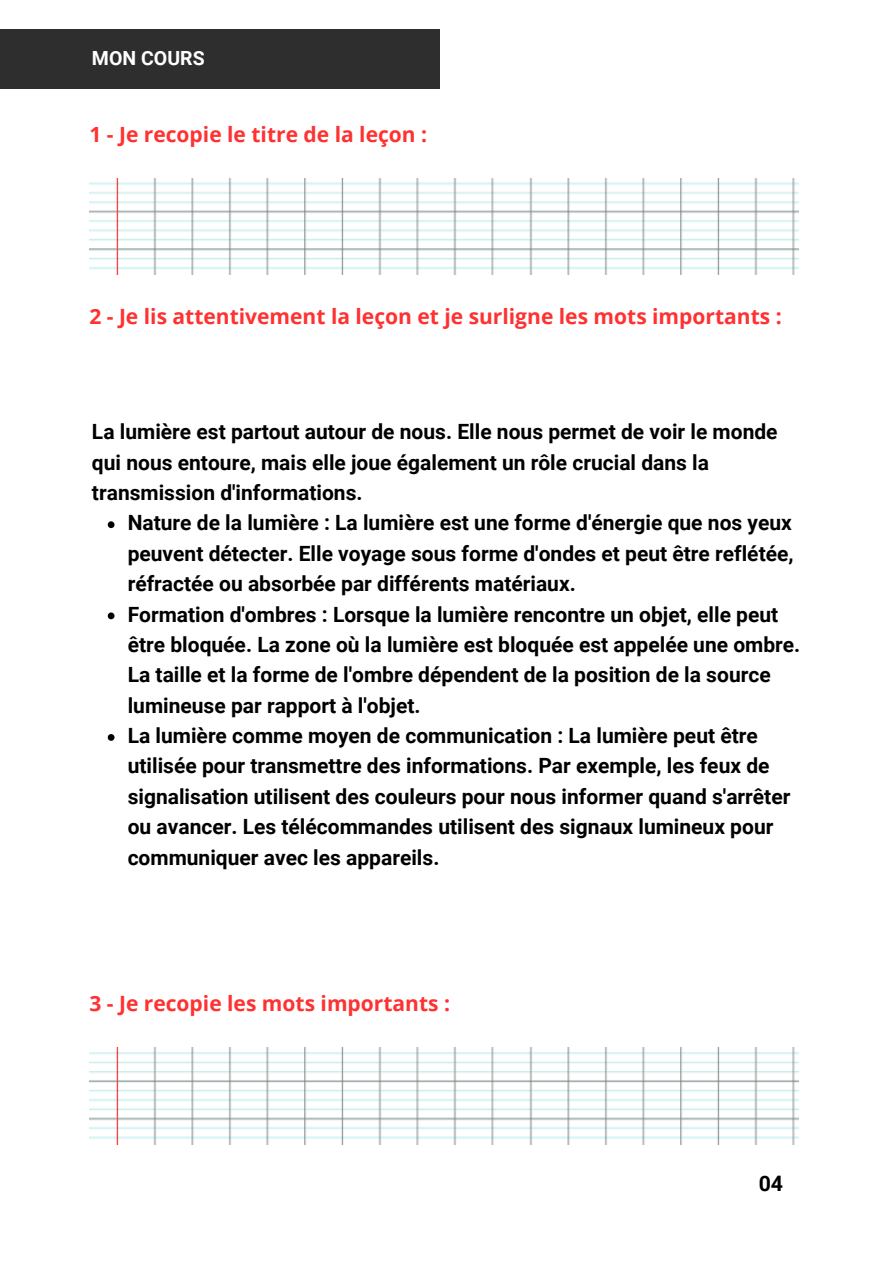
<style>
.page{position:relative;width:894px;height:1264px;background:#fff}
.page>*{position:absolute;margin:0;border:0;box-sizing:border-box;transform-origin:0 0}
.t1{font:700 21.3px "Roboto";color:#000}
.t2{font:700 21px/30.3px "Roboto";color:#000001}
.t3{font:700 21px "Open Sans";color:#ff3131}
.t4{font:700 19.5px "Roboto";color:#fff}
</style>
<div class="page">
<div style="left:0;top:30px;width:440px;height:59px;background:#2e2e2e"></div>
<svg style="left:108px;top:521px;width:6px;height:7px"></svg>
<svg style="left:108px;top:612px;width:6px;height:7px"></svg>
<svg style="left:108px;top:734px;width:6px;height:6px"></svg>
<img style="left:497px;top:1047px;width:301px;height:97px">
<img style="left:444px;top:1047px;width:53px;height:97px">
<img style="left:89px;top:1047px;width:355px;height:97px">
<img style="left:497px;top:178px;width:301px;height:97px">
<img style="left:444px;top:178px;width:53px;height:97px">
<img style="left:89px;top:178px;width:355px;height:97px">
<h1 class="t4" style="left:92px;top:46px;width:114px">MON COURS</h1>
<h2 class="t3" style="left:89px;top:119px;width:339px">1 - Je recopie le titre de la leçon :</h2>
<p class="t3" style="left:89px;top:301px;width:693px">2 - Je lis attentivement la leçon et je surligne les mots importants :</p>
<p class="t2" style="left:92px;top:417px;width:687px">La lumière est partout autour de nous. Elle nous permet de voir le monde qui nous entoure, mais elle joue également un rôle crucial dans la transmission d'informations.</p>
<p class="t2" style="left:128px;top:508px;width:667px;text-align:justify">Nature de la lumière : La lumière est une forme d'énergie que nos yeux peuvent détecter. Elle voyage sous forme d'ondes et peut être reflétée, réfractée ou absorbée par différents matériaux.</p>
<p class="t2" style="left:128px;top:599px;width:674px">Formation d'ombres : Lorsque la lumière rencontre un objet, elle peut être bloquée. La zone où la lumière est bloquée est appelée une ombre.<br>La taille et la forme de l'ombre dépendent de la position de la source lumineuse par rapport à l'objet.</p>
<h2 class="t2" style="left:128px;top:720px;width:664px">La lumière comme moyen de communication : La lumière peut être utilisée pour transmettre des informations. Par exemple, les feux de signalisation utilisent des couleurs pour nous informer quand s'arrêter ou avancer. Les télécommandes utilisent des signaux lumineux pour communiquer avec les appareils.</h2>
<p class="t3" style="left:89px;top:988px;width:362px">3 - Je recopie les mots importants :</p>
<h2 class="t1" style="left:758px;top:1171px;width:26px">04</h2>
</div>
